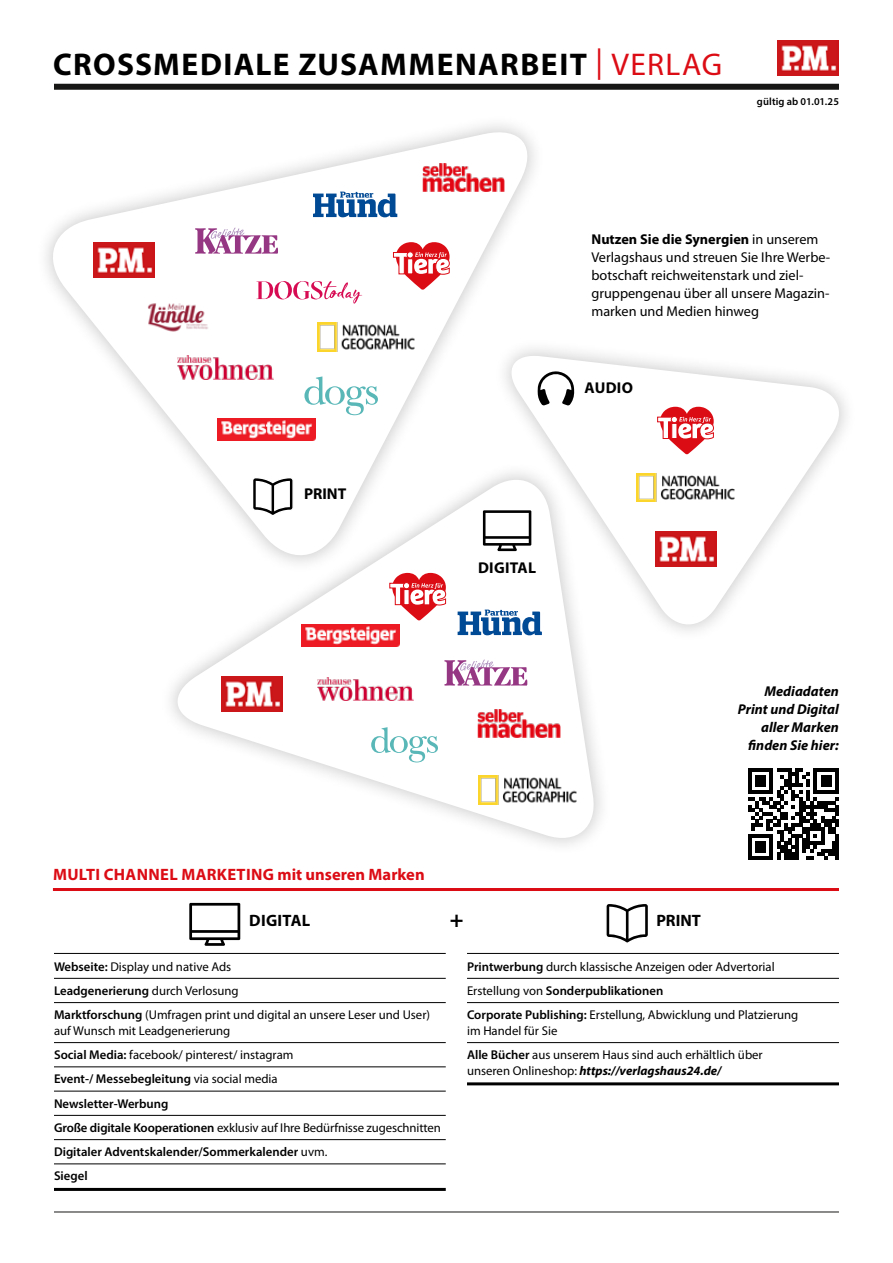
<style>
.page{position:relative;width:893px;height:1263px;background:#fff}
.page>*{position:absolute;margin:0;border:0;box-sizing:border-box;transform-origin:0 0}
.t1{font:700 31.5px "Myriad Pro";letter-spacing:.04em;color:#000}
.t2{font:700 23.1px "Myriad Pro";color:#000}
.t3{font:700 16.5px "Myriad Pro";letter-spacing:.02em;color:#dc0c15}
.t4{font:700 16.5px "Myriad Pro";letter-spacing:.01em;color:#000}
.t5{font:700 15.75px "Myriad Pro";letter-spacing:.02em;color:#000}
.t6{font:14.25px/18px "Myriad Pro";color:#000}
.t7{font:italic 700 14.25px/18px "Myriad Pro";color:#000;text-align:right}
.t8{font:12.75px/24.3px "Myriad Pro";color:#000}
.t9{font:600 12.75px/24.3px "Myriad Pro";color:#000}
.t10{font:italic 700 12.75px "Myriad Pro";color:#000}
.t11{font:600 10.5px "Myriad Pro";letter-spacing:.015em;color:#000}
.s1{font-weight:400;color:#dc0c15}
.s2{font-weight:700}
.s3{font-weight:600}
.s4{font-weight:400}
.s5{font-weight:400;font-style:normal}
</style>
<div class="page">
<div style="left:54px;top:84px;width:785px;height:6px;background:#171716"></div>
<img style="left:778px;top:40px;width:61px;height:35px">
<hr style="left:54px;top:1212px;width:785px;height:1px;background:#171716">
<svg style="left:606px;top:904px;width:42px;height:39px"></svg>
<hr style="left:54px;top:953px;width:392px;height:1px;background:#000">
<hr style="left:54px;top:978px;width:392px;height:1px;background:#000">
<hr style="left:54px;top:1002px;width:392px;height:1px;background:#000">
<hr style="left:54px;top:1042px;width:392px;height:1px;background:#000">
<hr style="left:54px;top:1066px;width:392px;height:1px;background:#000">
<hr style="left:54px;top:1091px;width:392px;height:1px;background:#000">
<hr style="left:54px;top:1115px;width:392px;height:1px;background:#000">
<hr style="left:54px;top:1139px;width:392px;height:1px;background:#000">
<hr style="left:54px;top:1163px;width:392px;height:1px;background:#000">
<hr style="left:54px;top:1188px;width:392px;height:3px;background:#000">
<hr style="left:467px;top:953px;width:372px;height:1px;background:#000">
<hr style="left:467px;top:978px;width:372px;height:1px;background:#000">
<hr style="left:467px;top:1002px;width:372px;height:1px;background:#000">
<hr style="left:467px;top:1042px;width:372px;height:1px;background:#000">
<hr style="left:467px;top:1082px;width:372px;height:3px;background:#000">
<svg style="left:189px;top:903px;width:51px;height:43px"></svg>
<hr style="left:53px;top:888px;width:786px;height:3px;background:#dc0c15">
<svg style="left:546px;top:353px;width:301px;height:277px"></svg>
<svg style="left:546px;top:371px;width:28px;height:35px"></svg>
<svg style="left:657px;top:407px;width:57px;height:47px"></svg>
<img style="left:655px;top:531px;width:61px;height:36px">
<img style="left:637px;top:473px;width:97px;height:29px">
<svg style="left:748px;top:768px;width:91px;height:92px"></svg>
<div style="left:160px;top:462px;width:452px;height:394px;background:#fff"></div>
<svg style="left:171px;top:470px;width:427px;height:375px"></svg>
<svg style="left:389px;top:573px;width:58px;height:47px"></svg>
<svg style="left:371px;top:727px;width:67px;height:35px"></svg>
<svg style="left:458px;top:610px;width:84px;height:25px"></svg>
<svg style="left:444px;top:659px;width:83px;height:27px"></svg>
<img style="left:478px;top:776px;width:98px;height:29px">
<img style="left:221px;top:676px;width:61px;height:35px">
<img style="left:478px;top:710px;width:82px;height:28px">
<img style="left:301px;top:624px;width:98px;height:22px">
<img style="left:318px;top:677px;width:96px;height:23px">
<div style="left:35px;top:114px;width:511px;height:459px;background:#fff"></div>
<svg style="left:45px;top:126px;width:493px;height:439px"></svg>
<svg style="left:251px;top:476px;width:44px;height:42px"></svg>
<svg style="left:195px;top:228px;width:83px;height:26px"></svg>
<svg style="left:313px;top:192px;width:84px;height:25px"></svg>
<svg style="left:304px;top:376px;width:74px;height:39px"></svg>
<svg style="left:256px;top:281px;width:106px;height:23px"></svg>
<svg style="left:393px;top:242px;width:57px;height:48px"></svg>
<img style="left:93px;top:242px;width:61px;height:35px">
<img style="left:422px;top:164px;width:83px;height:28px">
<img style="left:178px;top:356px;width:96px;height:23px">
<img style="left:317px;top:322px;width:98px;height:29px">
<img style="left:217px;top:419px;width:98px;height:21px">
<img style="left:144px;top:299px;width:67px;height:33px">
<h1 class="t1" style="left:53px;top:44px;width:670px">CROSSMEDIALE ZUSAMMENARBEIT <span class="s1">| VERLAG</span></h1>
<p class="t11" style="left:757px;top:95px;width:84px">gültig ab 01.01.25</p>
<p class="t6" style="left:591px;top:229px;width:240px"><span class="s2">Nutzen Sie die Synergien</span> in unserem Verlagshaus und streuen Sie Ihre Werbe&shy;botschaft reichweitenstark und ziel&shy;gruppengenau über all unsere Magazin&shy;marken und Medien hinweg</p>
<p class="t5" style="left:304px;top:483px;width:44px">PRINT</p>
<p class="t5" style="left:478px;top:557px;width:60px">DIGITAL</p>
<p class="t3" style="left:53px;top:864px;width:373px">MULTI CHANNEL MARKETING mit unseren Marken</p>
<p class="t4" style="left:249px;top:909px;width:63px">DIGITAL</p>
<h2 class="t2" style="left:450px;top:904px;width:15px">+</h2>
<p class="t5" style="left:585px;top:377px;width:50px">AUDIO</p>
<p class="t7" style="left:738px;top:682px;width:103px">Mediadaten<br>Print und Digital aller Marken finden Sie hier:</p>
<p class="t4" style="left:656px;top:909px;width:46px">PRINT</p>
<p class="t8" style="left:54px;top:954px;width:378px"><span class="s3">Webseite:</span> Display und native Ads<br><span class="s3">Leadgenerierung</span> durch Verlosung<br><span class="s3">Marktforschung</span> (Umfragen print und digital an unsere Leser und User)</p>
<p class="t9" style="left:54px;top:1018px;width:388px"><span class="s4">auf Wunsch mit Leadgenerierung<br></span>Social Media: <span class="s4">facebook/ pinterest/ instagram<br></span>Event-/ Messebegleitung <span class="s4">via social media<br></span>Newsletter-Werbung<br>Große digitale Kooperationen <span class="s4">exklusiv auf Ihre Bedürfnisse zugeschnitten </span>Digitaler Adventskalender/Sommerkalender <span class="s4">uvm.<br></span>Siegel</p>
<p class="t8" style="left:467px;top:954px;width:333px"><span class="s3">Printwerbung</span> durch klassische Anzeigen oder Advertorial<br>Erstellung von <span class="s3">Sonderpublikationen<br>Corporate Publishing:</span> Erstellung, Abwicklung und Platzierung</p>
<p class="t8" style="left:467px;top:1018px;width:297px">im Handel für Sie<br><span class="s3">Alle Bücher</span> aus unserem Haus sind auch erhältlich über</p>
<p class="t10" style="left:467px;top:1062px;width:256px"><span class="s5">unseren Onlineshop:</span> https://verlagshaus24.de/</p>
</div>
